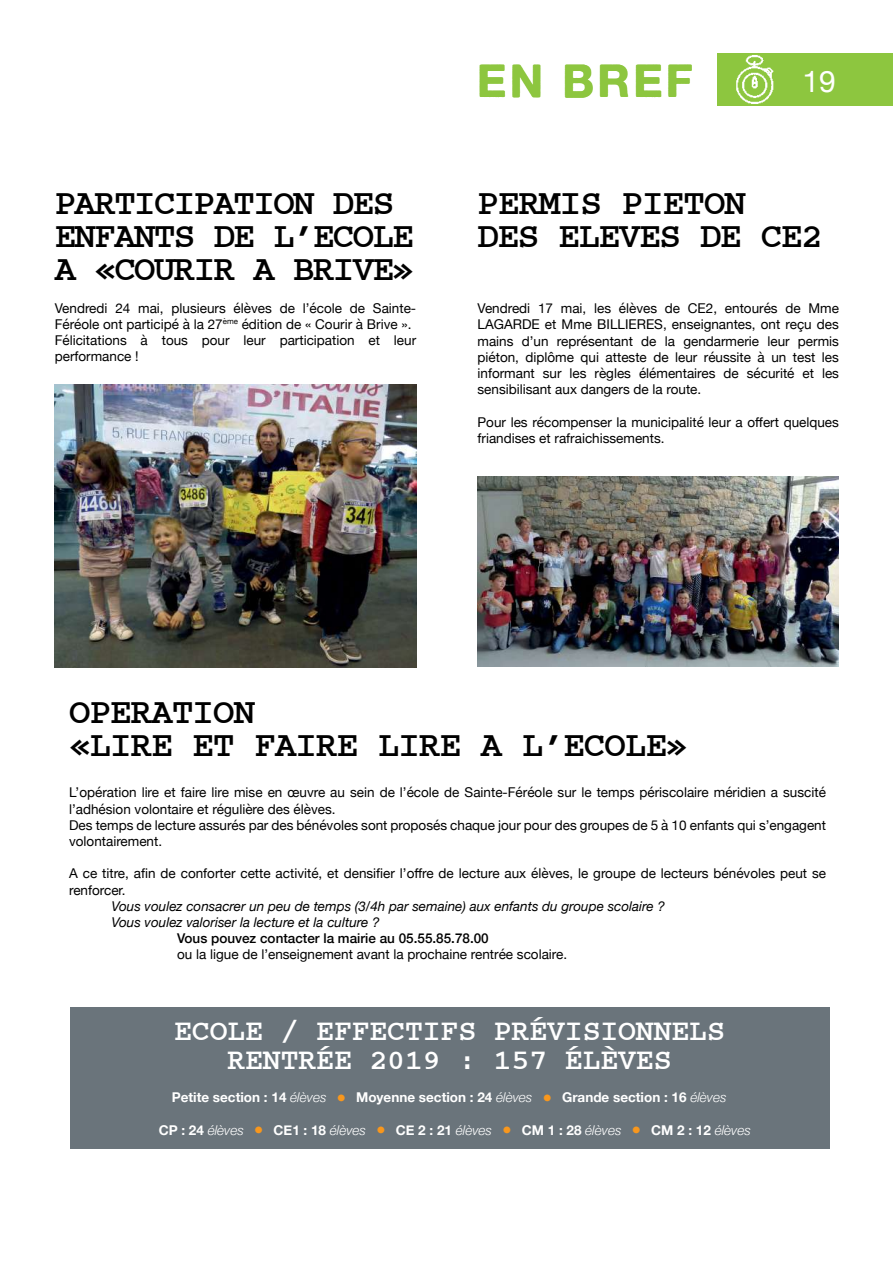
<style>
.page{position:relative;width:893px;height:1263px;background:#fff}
.page>*{position:absolute;margin:0;border:0;box-sizing:border-box;transform-origin:0 0}
.t1{font:45px "Alte Haas Grotesk Bold";color:#8dc63f}
.t2{font:36px/33px "Countdown";color:#000}
.t3{font:30px/28.5px "Countdown";letter-spacing:.02em;color:#fff}
.t4{font:30px "Helvetica Neue";color:#fff}
.t5{font:13.5px/16.2px "Helvetica Neue";color:#000}
.t6{font:italic 13.5px/16.2px "Helvetica Neue";color:#000}
.t7{font:700 13.5px "Helvetica Neue";color:#fff}
.t8{font:italic 300 13.5px "Helvetica Neue";color:#fff}
.t9{font:500 13.5px "Helvetica Neue";color:#000}
.s1{font-weight:300;font-style:italic}
.s2{color:#f8971d}
.s3{font-weight:700;font-style:normal}
</style>
<div class="page">
<div style="left:717px;top:53px;width:176px;height:53px;background:#8dc63f"></div>
<img style="left:477px;top:476px;width:362px;height:190px">
<img style="left:55px;top:385px;width:361px;height:283px">
<div style="left:70px;top:1007px;width:760px;height:141px;background:#6a747b"></div>
<h2 class="t2" style="left:55px;top:187px;width:101px">PARTICIPA</h2>
<h2 class="t2" style="left:234px;top:187px;width:41px">TION</h2>
<h2 class="t2" style="left:333px;top:187px;width:21px">DES</h2>
<h2 class="t2" style="left:55px;top:220px;width:21px">ENFAN</h2>
<h2 class="t2" style="left:55px;top:220px;width:360px;text-indent:99px">TS DE L’ECOLE<br>A «COURIR A BRIVE»</h2>
<p class="t5" style="left:55px;top:300px;width:363px">Vendredi 24 mai, plusieurs élèves de l’école de Sainte-Féréole ont participé à la 27<sup>ème</sup> édition de « Courir à Brive ».<br>Félicitations à tous pour leur participation et leur performance !</p>
<h1 class="t1" style="left:477px;top:53px;width:217px">EN BREF</h1>
<h3 class="t4" style="left:802px;top:59px;width:35px">19</h3>
<h2 class="t2" style="left:477px;top:187px;width:83px">PERMIS</h2>
<h2 class="t2" style="left:477px;top:187px;width:248px;text-indent:144px">PI ETON<br>DES ELEVES</h2>
<h2 class="t2" style="left:700px;top:220px;width:123px">DE CE2</h2>
<p class="t5" style="left:477px;top:301px;width:363px;text-align:justify">Vendredi 17 mai, les élèves de CE2, entourés de Mme LAGARDE et Mme BILLIERES, enseignantes, ont reçu des mains d’un représentant de la gendarmerie leur permis piéton, diplôme qui atteste de leur réussite à un test les informant sur les règles élémentaires de sécurité et les sensibilisant aux dangers de la route.</p>
<p class="t5" style="left:477px;top:414px;width:363px">Pour les récompenser la municipalité leur a offert quelques friandises et rafraichissements.</p>
<h2 class="t2" style="left:69px;top:696px;width:536px">OPERATION<br>«LIRE ET FAIRE LIRE A L’ECOLE</h2>
<h2 class="t2" style="left:666px;top:729px;width:22px">»</h2>
<p class="t5" style="left:69px;top:785px;width:758px">L’opération lire et faire lire mise en œuvre au sein de l’école de Sainte-Féréole sur le temps périscolaire méridien a suscité l’adhésion volontaire et régulière des élèves.<br>Des temps de lecture assurés par des bénévoles sont proposés chaque jour pour des groupes de 5 à 10 enfants qui s’engagent volontairement.</p>
<p class="t5" style="left:69px;top:866px;width:758px">A ce titre, afin de conforter cette activité, et densifier l’offre de lecture aux élèves, le groupe de lecteurs bénévoles peut se renforcer.</p>
<p class="t6" style="left:112px;top:899px;width:555px">Vous voulez consacrer un peu de temps (3/4h par semaine) aux enfants du groupe scolaire ?<br>Vous voulez valoriser la lecture et la culture ?</p>
<p class="t9" style="left:177px;top:927px;width:313px">Vous pouvez contacter la mairie au 05.55.85.78.00</p>
<p class="t5" style="left:177px;top:947px;width:392px">ou la ligue de l’enseignement avant la prochaine rentrée scolaire.</p>
<h3 class="t3" style="left:227px;top:1017px;width:409px;text-indent:266px">PRÉVISIONNELS<br>RENTRÉE 2019 : 157 ÉLÈVES</h3>
<h3 class="t3" style="left:174px;top:1017px;width:179px">ECOLE / EFFEC</h3>
<h3 class="t3" style="left:405px;top:1017px;width:36px">TIFS</h3>
<p class="t7" style="left:172px;top:1089px;width:556px">Petite section : 14 <span class="s1">élèves</span> <span class="s2">●</span> Moyenne section : 24 <span class="s1">élèves</span> <span class="s2">●</span> Grande section : 16 <span class="s1">élèves</span></p>
<p class="t8" style="left:159px;top:1119px;width:594px"><span class="s3">CP : 24</span> élèves <span class="s2">●</span> <span class="s3">CE 1 : 18</span> élèves <span class="s2">●</span> <span class="s3">CE 2 : 21</span> élèves <span class="s2">●</span> <span class="s3">CM 1 : 28</span> élèves <span class="s2">●</span> <span class="s3">CM 2 : 12</span> élèves</p>
</div>
